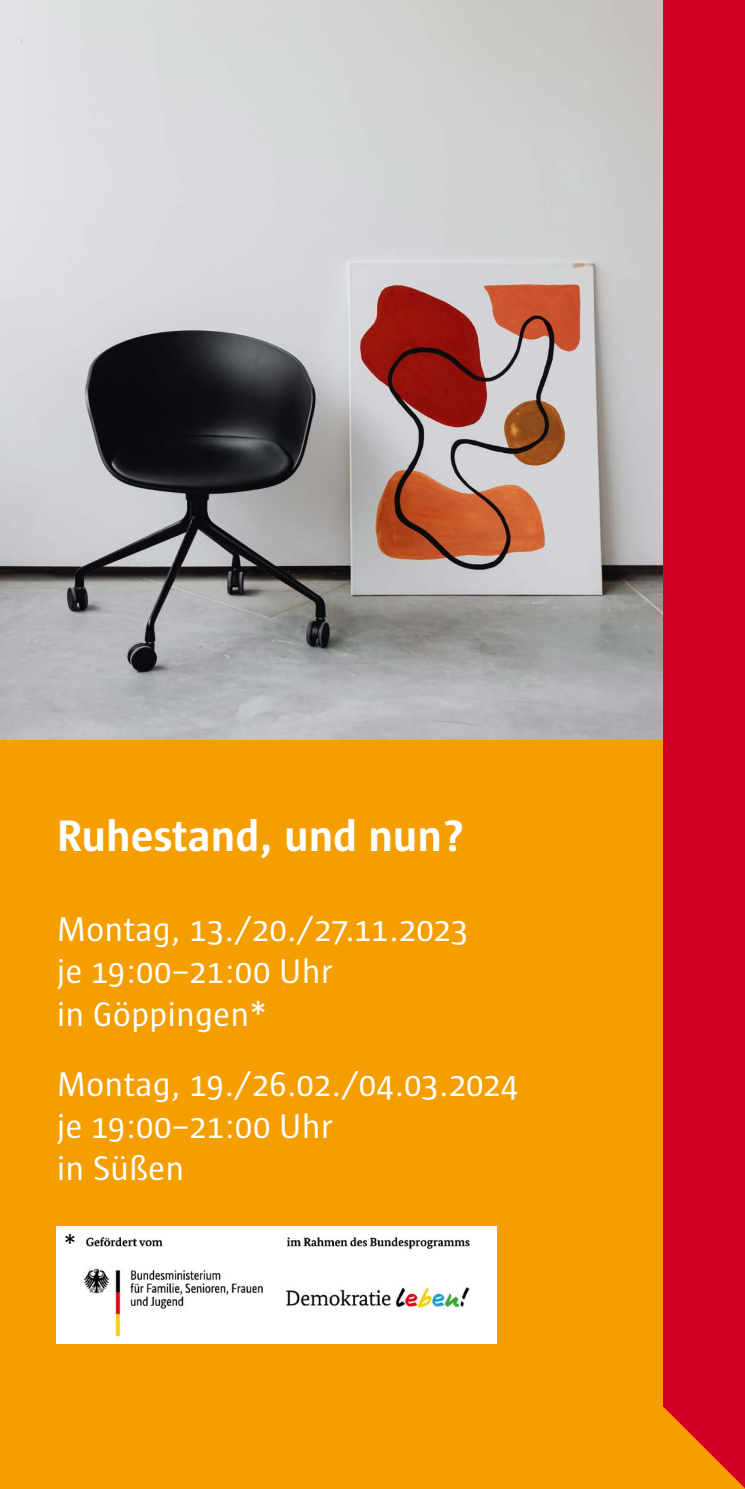
<style>
.page{position:relative;width:745px;height:1489px;background:#fff}
.page>*{position:absolute;margin:0;border:0;box-sizing:border-box;transform-origin:0 0}
.t1{font:700 45px "Sun";color:#fff}
.t2{font:35px/42px "Sun";color:#fff}
.t3{font:25px "Sun";color:#000}
</style>
<div class="page">
<img style="left:0;top:0;width:663px;height:741px">
<div style="left:0;top:741px;width:744px;height:747px;background:#f49e00"></div>
<div style="left:663px;top:0;width:81px;height:1406px;background:#d40028"></div>
<svg style="left:663px;top:1406px;width:81px;height:81px"></svg>
<img style="left:57px;top:1226px;width:439px;height:117px">
<p class="t1" style="left:57px;top:811px;width:409px">Ruhestand, und nun?</p>
<p class="t2" style="left:57px;top:908px;width:412px">Montag, 13./20./27.11.2023 je 19:00–21:00 Uhr<br>in Göppingen*</p>
<p class="t2" style="left:57px;top:1062px;width:463px">Montag, 19./26.02./04.03.2024 je 19:00–21:00 Uhr<br>in Süßen</p>
<p class="t3" style="left:64px;top:1229px;width:14px">*</p>
</div>
